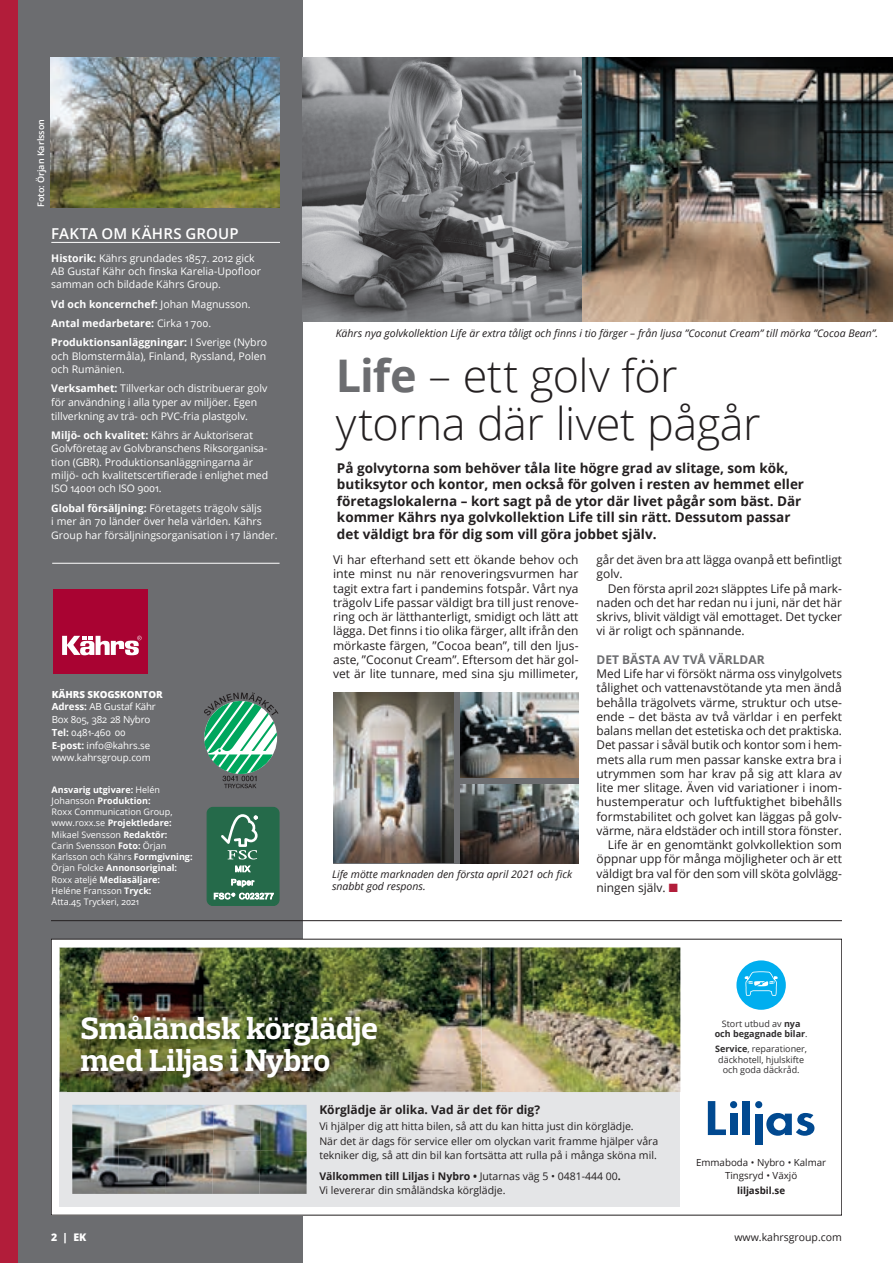
<style>
.page{position:relative;width:893px;height:1263px;background:#fff}
.page>*{position:absolute;margin:0;border:0;box-sizing:border-box;transform-origin:0 0}
.t1{font:300 45px/48px "Open Sans";letter-spacing:-.01em;color:#231f20}
.t2{font:700 31.5px/31.5px "Prelo Slab";color:#fff}
.t3{font:600 15px "Open Sans";letter-spacing:.005em;color:#fff}
.t4{font:700 13.5px/16.5px "Open Sans";color:#231f20}
.t5{font:12px/14.2px "Open Sans";color:#231f20;text-align:justify}
.t6{font:700 12px "Open Sans";color:#231f20}
.t7{font:700 12px "Open Sans";color:#6c6d70}
.t8{font:10.5px/13.4px "Open Sans";color:#fff}
.t9{font:10.5px/14.2px "Open Sans";color:#231f20}
.t10{font:italic 10.5px/12px "Open Sans";color:#231f20}
.t11{font:700 10.5px/19.4px "Open Sans";color:#fff}
.t12{font:800 10.5px "Open Sans";color:#fff}
.t13{font:9.75px/12.8px "Open Sans";letter-spacing:-.005em;color:#fff}
.t14{font:9.75px/12.8px "Open Sans";color:#231f20;text-align:center}
.t15{font:700 9.75px "Open Sans";color:#231f20}
.t16{font:9px/11.2px "Open Sans";color:#fff}
.t17{font:9px/10.5px "Open Sans";color:#312f30;text-align:center}
.t18{font:700 9px/10.5px "Open Sans";color:#312f30;text-align:center}
.t19{font:600 9px "Open Sans";color:#fff}
.s1{font-weight:700}
.s2{font-weight:400}
.s3{font-weight:800}
.s4{font-weight:700;color:#6c6d70}
.s5{color:#b21d3a}
</style>
<div class="page">
<div style="left:0;top:0;width:303px;height:1263px;background:#6c6d70"></div>
<div style="left:0;top:0;width:17px;height:1263px;background:#b21d3a"></div>
<hr style="left:51px;top:242px;width:229px;height:1px;background:#fff">
<div style="left:53px;top:589px;width:95px;height:85px;background:#a90332"></div>
<svg style="left:62px;top:636px;width:80px;height:19px"></svg>
<svg style="left:204px;top:692px;width:74px;height:96px"></svg>
<hr style="left:52px;top:563px;width:228px;height:1px;background:#fff">
<img style="left:50px;top:57px;width:230px;height:151px">
<div style="left:207px;top:807px;width:72px;height:98px;background:#256a4a;border-radius:6px"></div>
<div style="left:207px;top:807px;width:73px;height:99px;border:1px solid #256a4a;border-radius:6px"></div>
<svg style="left:221px;top:814px;width:37px;height:45px"></svg>
<svg style="left:235px;top:865px;width:15px;height:7px"></svg>
<svg style="left:231px;top:879px;width:24px;height:8px"></svg>
<svg style="left:214px;top:893px;width:60px;height:6px"></svg>
<hr style="left:51px;top:920px;width:791px;height:1px;background:#231f20">
<div style="left:333px;top:692px;width:245px;height:171px;background:#6c6d70"></div>
<div style="left:51px;top:939px;width:791px;height:276px;background:#fff"></div>
<div style="left:60px;top:1077px;width:620px;height:130px;background:#e4e5e7"></div>
<img style="left:481px;top:947px;width:199px;height:145px">
<img style="left:60px;top:948px;width:421px;height:144px">
<img style="left:68px;top:1002px;width:322px;height:89px">
<img style="left:72px;top:1105px;width:235px;height:44px">
<img style="left:72px;top:1147px;width:94px;height:47px">
<img style="left:165px;top:1149px;width:142px;height:45px">
<svg style="left:708px;top:1101px;width:18px;height:34px"></svg>
<div style="left:730px;top:1113px;width:7px;height:22px;background:#014990"></div>
<div style="left:743px;top:1101px;width:7px;height:34px;background:#014990"></div>
<div style="left:755px;top:1113px;width:7px;height:31px;background:#014990"></div>
<svg style="left:766px;top:1113px;width:48px;height:23px"></svg>
<div style="left:730px;top:1101px;width:7px;height:7px;background:#014990;border-radius:50%"></div>
<div style="left:755px;top:1101px;width:7px;height:7px;background:#014990;border-radius:50%"></div>
<div style="left:736px;top:960px;width:50px;height:50px;background:#00aeef;border-radius:50%"></div>
<svg style="left:745px;top:971px;width:33px;height:25px"></svg>
<img style="left:582px;top:57px;width:311px;height:265px">
<img style="left:303px;top:57px;width:279px;height:265px">
<img style="left:333px;top:692px;width:121px;height:171px">
<img style="left:460px;top:692px;width:118px;height:86px">
<img style="left:460px;top:784px;width:118px;height:79px">
<p class="t19" style="left:35px;top:207px;width:90px;rotate:-90deg">Foto: Örjan Karlsson</p>
<p class="t3" style="left:51px;top:223px;width:189px">FAKTA OM KÄHRS GROUP</p>
<p class="t8" style="left:51px;top:251px;width:211px"><span class="s1">Historik:</span> Kährs grundades 1857. 2012 gick<br>AB Gustaf Kähr och finska Karelia-Upofloor samman och bildade Kährs Group.</p>
<p class="t11" style="left:51px;top:294px;width:217px">Vd och koncernchef: <span class="s2">Johan Magnusson.<br></span>Antal medarbetare: <span class="s2">Cirka 1 700.<br></span>Produktionsanläggningar: <span class="s2">I Sverige (Nybro</span></p>
<p class="t8" style="left:51px;top:349px;width:216px">och Blomstermåla), Finland, Ryssland, Polen och Rumänien.</p>
<p class="t8" style="left:51px;top:382px;width:218px"><span class="s1">Verksamhet:</span> Tillverkar och distribuerar golv för användning i alla typer av miljöer. Egen tillverkning av trä- och PVC-fria plastgolv.</p>
<p class="t8" style="left:51px;top:428px;width:218px"><span class="s1">Miljö- och kvalitet:</span> Kährs är Auktoriserat Golv företag av Golvbranschens Riksorganisa&shy;tion (GBR). Produktionsanläggningarna är miljö- och kvalitetscertifierade i enlighet med ISO 14001 och ISO 9001.</p>
<p class="t8" style="left:51px;top:501px;width:228px"><span class="s1">Global försäljning:</span> Företagets trägolv säljs<br>i mer än 70 länder över hela världen. Kährs<br>Group har försäljnings organisation i 17 länder.</p>
<p class="t13" style="left:52px;top:687px;width:112px"><span class="s3">KÄHRS SKOGSKONTOR<br></span><span class="s1">Adress:</span> AB Gustaf Kähr<br>Box 805, 382 28 Nybro<br><span class="s1">Tel:</span> 0481-460 00<br><span class="s1">E-post:</span> info@kahrs.se www.kahrsgroup.com</p>
<p class="t16" style="left:52px;top:783px;width:142px"><span class="s1">Ansvarig utgivare:</span> Helén<br>Johansson <span class="s1">Produktion:<br></span>Roxx Communication Group, www.roxx.se <span class="s1">Projektledare:<br></span>Mikael Svensson <span class="s1">Redaktör:<br></span>Carin Svensson <span class="s1">Foto:</span> Örjan<br>Karlsson och Kährs <span class="s1">Formgivning:<br></span>Örjan Folcke <span class="s1">Annonsoriginal:<br></span>Roxx ateljé <span class="s1">Mediasäljare:<br></span>Heléne Fransson <span class="s1">Tryck:<br></span>Åtta.45 Tryckeri, 2021</p>
<p class="t10" style="left:336px;top:327px;width:544px">Kährs nya golvkollektion Life är extra tåligt och finns i tio färger – från ljusa ”Coconut Cream” till mörka ”Cocoa Bean”.</p>
<h1 class="t1" style="left:336px;top:350px;width:426px"><span class="s4">Life</span> – ett golv för ytorna där livet pågår</h1>
<p class="t4" style="left:337px;top:459px;width:469px">På golvytorna som behöver tåla lite högre grad av slitage, som kök, butiksytor och kontor, men också för golven i resten av hemmet eller företagslokalerna – kort sagt på de ytor där livet pågår som bäst. Där kommer Kährs nya golvkollektion Life till sin rätt. Dessutom passar det väldigt bra för dig som vill göra jobbet själv.</p>
<p class="t5" style="left:333px;top:552px;width:247px">Vi har efterhand sett ett ökande behov och inte minst nu när renoveringsvurmen har tagit extra fart i pandemins fotspår. Vårt nya trägolv Life passar väldigt bra till just renove&shy;ring och är lätthanterligt, smidigt och lätt att lägga. Det finns i tio olika färger, allt ifrån den mörkaste färgen, ”Cocoa bean”, till den ljus&shy;aste, ”Coconut Cream”. Eftersom det här gol&shy;vet är lite tunnare, med sina sju millimeter,</p>
<p class="t5" style="left:596px;top:552px;width:247px">går det även bra att lägga ovanpå ett befintligt golv.</p>
<p class="t5" style="left:596px;top:581px;width:247px;text-indent:11px">Den första april 2021 släpptes Life på mark&shy;naden och det har redan nu i juni, när det här skrivs, blivit väldigt väl emottaget. Det tycker vi är roligt och spännande.</p>
<p class="t7" style="left:596px;top:651px;width:170px">DET BÄSTA AV TVÅ VÄRLDAR</p>
<p class="t5" style="left:596px;top:666px;width:247px">Med Life har vi försökt närma oss vinylgolvets</p>
<p class="t5" style="left:596px;top:680px;width:247px">tålighet och vattenavstötande yta men ändå</p>
<p class="t5" style="left:596px;top:695px;width:247px">behålla trägolvets värme, struktur och utse-</p>
<p class="t5" style="left:596px;top:709px;width:247px">ende – det bästa av två världar i en perfekt</p>
<p class="t5" style="left:596px;top:723px;width:247px">balans mellan det estetiska och det praktiska.</p>
<p class="t5" style="left:596px;top:737px;width:247px">Det passar i såväl butik och kontor som i hem-</p>
<p class="t5" style="left:596px;top:752px;width:247px">mets alla rum men passar kanske extra bra i</p>
<p class="t5" style="left:596px;top:766px;width:247px">utrymmen som har krav på sig att klara av</p>
<p class="t5" style="left:596px;top:780px;width:247px">lite mer slitage. Även vid variationer i inom-</p>
<p class="t5" style="left:596px;top:794px;width:247px">hustemperatur och luftfuktighet bibehålls</p>
<p class="t5" style="left:596px;top:809px;width:247px">formstabilitet och golvet kan läggas på golv-</p>
<p class="t5" style="left:596px;top:823px;width:247px">värme, nära eldstäder och intill stora fönster.</p>
<p class="t5" style="left:608px;top:837px;width:236px">Life är en genomtänkt golvkollektion som</p>
<p class="t5" style="left:596px;top:851px;width:247px">öppnar upp för många möjligheter och är ett</p>
<p class="t5" style="left:596px;top:866px;width:247px">väldigt bra val för den som vill sköta golvlägg-</p>
<p class="t5" style="left:596px;top:880px;width:83px">ningen själv. <span class="s5">■</span></p>
<p class="t10" style="left:332px;top:868px;width:242px">Life mötte marknaden den första april 2021 och fick snabbt god respons.</p>
<h2 class="t2" style="left:81px;top:1013px;width:298px">Småländsk körglädje med Liljas i Nybro</h2>
<p class="t6" style="left:319px;top:1101px;width:222px">Körglädje är olika. Vad är det för dig?</p>
<p class="t9" style="left:319px;top:1119px;width:341px">Vi hjälper dig att hitta bilen, så att du kan hitta just din körglädje.<br>När det är dags för service eller om olyckan varit framme hjälper våra tekniker dig, så att din bil kan fortsätta att rulla på i många sköna mil.</p>
<p class="t9" style="left:319px;top:1168px;width:303px"><span class="s1">Välkommen till Liljas i Nybro •</span> Jutarnas väg 5 • 0481-444 00<span class="s1">.<br></span>Vi levererar din småländska körglädje.</p>
<p class="t18" style="left:715px;top:1018px;width:94px"><span class="s2">Stort utbud av</span> nya och begagnade bilar<span class="s2">.</span></p>
<p class="t17" style="left:715px;top:1043px;width:93px"><span class="s1">Service</span>, reparationer, däckhotell, hjulskifte och goda däckråd.</p>
<p class="t14" style="left:696px;top:1156px;width:132px">Emmaboda • Nybro • Kalmar<br>Tingsryd • Växjö</p>
<p class="t15" style="left:737px;top:1183px;width:50px">liljasbil.se</p>
<p class="t12" style="left:51px;top:1229px;width:37px">2 | EK</p>
<p class="t9" style="left:734px;top:1230px;width:109px">www.kahrsgroup.com</p>
</div>
